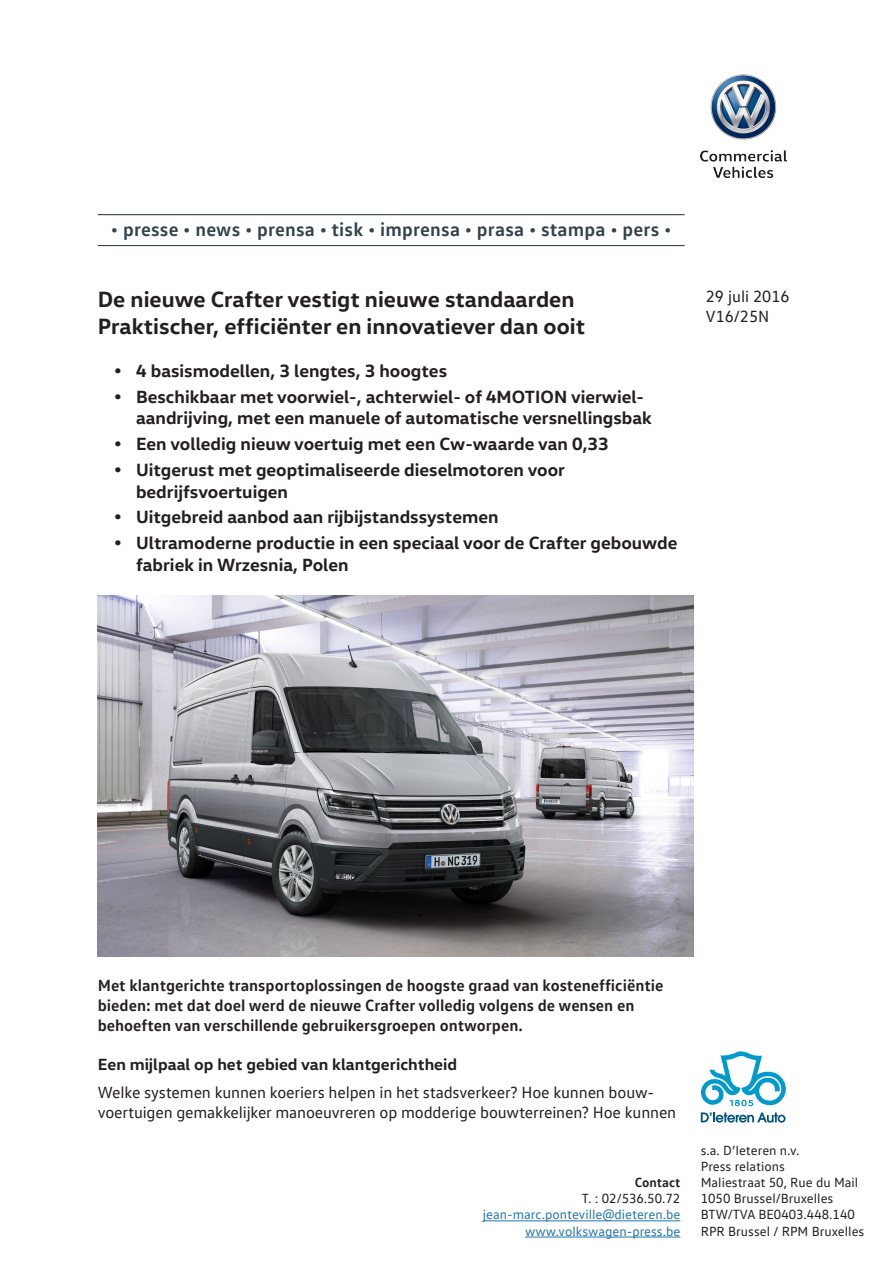
<style>
.page{position:relative;width:893px;height:1263px;background:#fff}
.page>*{position:absolute;margin:0;border:0;box-sizing:border-box;transform-origin:0 0}
.Headline{font:700 22.5px/27px "VW Head";color:#231f20}
.t1{font:700 19.5px "VW Text";letter-spacing:.01em;color:#33434c}
.t2{font:700 18px/21.6px "VW Head";color:#231f20}
.Intro{font:700 16.5px/19.8px "VW Text";color:#231f20}
.Body{font:16.5px/19.8px "VW Text";letter-spacing:-.01em;color:#231f20}
.Subtitle{font:700 16.5px "VW Head";color:#231f20}
.t3{font:13.5px/16.2px "VW Text";color:#231f20}
.t4{font:13.5px/16.2px "VW Text";color:#2274ac;text-align:right}
.t5{font:700 13.5px "VW Text";color:#231f20}
.s1{font-family:"Arial"}
</style>
<div class="page">
<img style="left:700px;top:74px;width:86px;height:104px">
<hr style="left:98px;top:214px;width:587px;height:1px;background:#33434c">
<hr style="left:98px;top:245px;width:587px;height:1px;background:#33434c">
<svg style="left:701px;top:1051px;width:85px;height:55px"></svg>
<svg style="left:701px;top:1112px;width:84px;height:11px"></svg>
<hr style="left:483px;top:1220px;width:197px;height:1px;background:#2274ac">
<hr style="left:525px;top:1236px;width:155px;height:1px;background:#2274ac">
<img style="left:98px;top:595px;width:595px;height:362px">
<p class="t1" style="left:111px;top:217px;width:562px">• presse • news • prensa • tisk • imprensa • prasa • stampa • pers •</p>
<p class="Headline" style="left:98px;top:285px;width:489px">De nieuwe Crafter vestigt nieuwe standaarden<br>Praktischer, efficiënter en innovatiever dan ooit</p>
<p class="t2" style="left:115px;top:359px;width:334px"><span class="s1">•</span> 4 basismodellen, 3 lengtes, 3 hoogtes</p>
<p class="t2" style="left:136px;top:385px;width:517px;text-indent:-21px"><span class="s1">•</span> Beschikbaar met voorwiel-, achterwiel- of 4MOTION vierwiel&shy;aandrijving, met een manuele of automatische versnellingsbak</p>
<p class="t2" style="left:115px;top:432px;width:495px"><span class="s1">•</span> Een volledig nieuw voertuig met een Cw-waarde van 0,33</p>
<p class="t2" style="left:136px;top:458px;width:430px;text-indent:-21px"><span class="s1">•</span> Uitgerust met geoptimaliseerde dieselmotoren voor bedrijfsvoertuigen</p>
<p class="t2" style="left:115px;top:506px;width:385px"><span class="s1">•</span> Uitgebreid aanbod aan rijbijstandssystemen</p>
<p class="t2" style="left:136px;top:531px;width:543px;text-indent:-21px"><span class="s1">•</span> Ultramoderne productie in een speciaal voor de Crafter gebouwde fabriek in Wrzesnia, Polen</p>
<p class="Body" style="left:706px;top:286px;width:85px">29 juli 2016</p>
<p class="Body" style="left:706px;top:306px;width:65px">V16/25N</p>
<p class="Intro" style="left:98px;top:975px;width:567px">Met klantgerichte transportoplossingen de hoogste graad van kostenefficiëntie bieden: met dat doel werd de nieuwe Crafter volledig volgens de wensen en behoeften van verschillende gebruikersgroepen ontworpen.</p>
<p class="Subtitle" style="left:98px;top:1054px;width:361px">Een mijlpaal op het gebied van klantgerichtheid</p>
<p class="Body" style="left:98px;top:1082px;width:580px">Welke systemen kunnen koeriers helpen in het stadsverkeer? Hoe kunnen bouw&shy;voertuigen gemakkelijker manoeuvreren op modderige bouwterreinen? Hoe kunnen</p>
<p class="t5" style="left:635px;top:1173px;width:47px">Contact</p>
<p class="t3" style="left:582px;top:1190px;width:100px">T. : 02/536.50.72</p>
<p class="t4" style="left:483px;top:1206px;width:199px">jean-marc.ponteville@dieteren.be www.volkswagen-press.be</p>
<p class="t3" style="left:701px;top:1141px;width:165px">s.a. D’Ieteren n.v.<br>Press relations<br>Maliestraat 50, Rue du Mail<br>1050 Brussel/Bruxelles<br>BTW/TVA BE0403.448.140<br>RPR Brussel / RPM Bruxelles</p>
</div>
